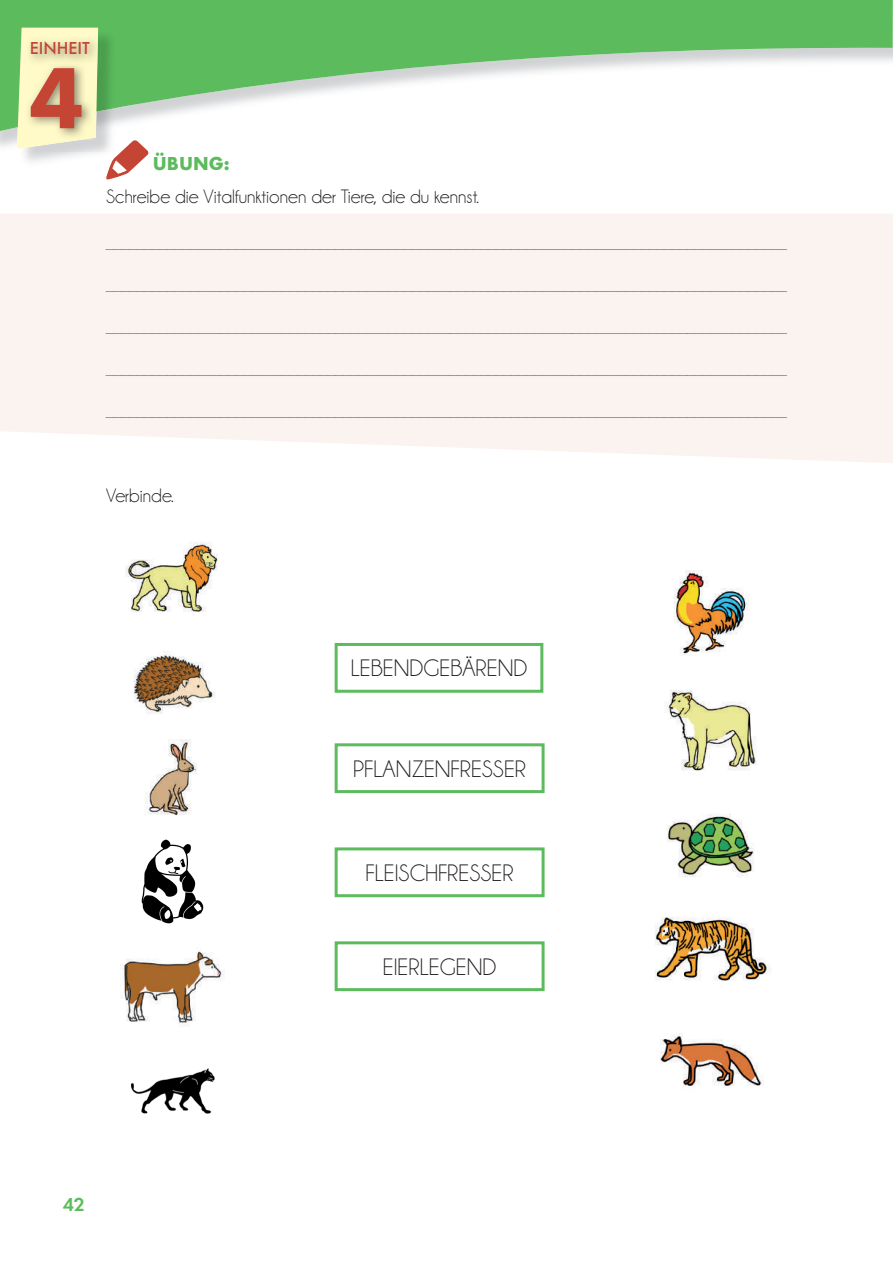
<style>
.page{position:relative;width:893px;height:1263px;background:#fff}
.page>*{position:absolute;margin:0;border:0;box-sizing:border-box;transform-origin:0 0}
.t1{font:700 90px "Futura PT";color:#c54535}
.t2{font:24px "Champagne&Limousines";color:#231f20}
.t3{font:19.5px/42px "Champagne&Limousines";color:#808285;text-align:justify}
.t4{font:19.5px "Champagne&Limousines";color:#231f20}
.t5{font:700 19.5px "Futura PT";color:#5cbc5d}
.t6{font:600 19.5px "Futura PT";color:#5cbc5d}
.t7{font:500 18px "Futura PT";color:#c54535}
</style>
<div class="page">
<svg style="left:0;top:0;width:893px;height:134px;fill:#5cbc5d"></svg>
<img style="left:24px;top:111px;width:93px;height:51px">
<img style="left:98px;top:30px;width:19px;height:81px">
<img style="left:98px;top:37px;width:3px;height:28px">
<svg style="left:17px;top:28px;width:81px;height:121px;background:#e7e9bc"></svg>
<img style="left:26px;top:65px;width:67px;height:74px">
<img style="left:26px;top:63px;width:67px;height:2px">
<div style="left:0;top:214px;width:893px;height:249px;background:#faf3ef"></div>
<svg style="left:106px;top:140px;width:43px;height:39px"></svg>
<div style="left:335px;top:643px;width:208px;height:50px;border:3px solid #5cbc5d"></div>
<img style="left:674px;top:571px;width:75px;height:84px">
<img style="left:125px;top:542px;width:93px;height:70px">
<img style="left:134px;top:651px;width:82px;height:63px">
<img style="left:664px;top:690px;width:93px;height:81px">
<img style="left:145px;top:740px;width:53px;height:76px">
<img style="left:667px;top:814px;width:87px;height:64px">
<img style="left:655px;top:917px;width:116px;height:64px">
<img style="left:141px;top:839px;width:63px;height:85px">
<img style="left:121px;top:951px;width:103px;height:76px">
<img style="left:660px;top:1034px;width:104px;height:52px">
<img style="left:131px;top:1068px;width:84px;height:46px">
<div style="left:335px;top:743px;width:210px;height:50px;border:3px solid #5cbc5d"></div>
<div style="left:335px;top:847px;width:210px;height:50px;border:3px solid #5cbc5d"></div>
<div style="left:335px;top:941px;width:210px;height:50px;border:3px solid #5cbc5d"></div>
<p class="t7" style="left:30px;top:37px;width:62px">EINHEIT</p>
<h1 class="t1" style="left:30px;top:40px;width:55px">4</h1>
<p class="t5" style="left:153px;top:151px;width:78px">ÜBUNG:</p>
<p class="t4" style="left:106px;top:187px;width:374px">Schreibe die Vitalfunktionen der Tiere, die du kennst.</p>
<p class="t3" style="left:106px;top:222px;width:682px">_________________________________________________________________________________________ _________________________________________________________________________________________ _________________________________________________________________________________________ _________________________________________________________________________________________ _________________________________________________________________________________________</p>
<p class="t4" style="left:106px;top:486px;width:69px">Verbinde.</p>
<p class="t2" style="left:351px;top:656px;width:178px">LEBENDGEBÄREND</p>
<p class="t2" style="left:353px;top:756px;width:175px">PFLANZENFRESSER</p>
<p class="t2" style="left:366px;top:860px;width:149px">FLEISCHFRESSER</p>
<p class="t2" style="left:383px;top:954px;width:115px">EIERLEGEND</p>
<p class="t6" style="left:63px;top:1193px;width:24px">42</p>
</div>
